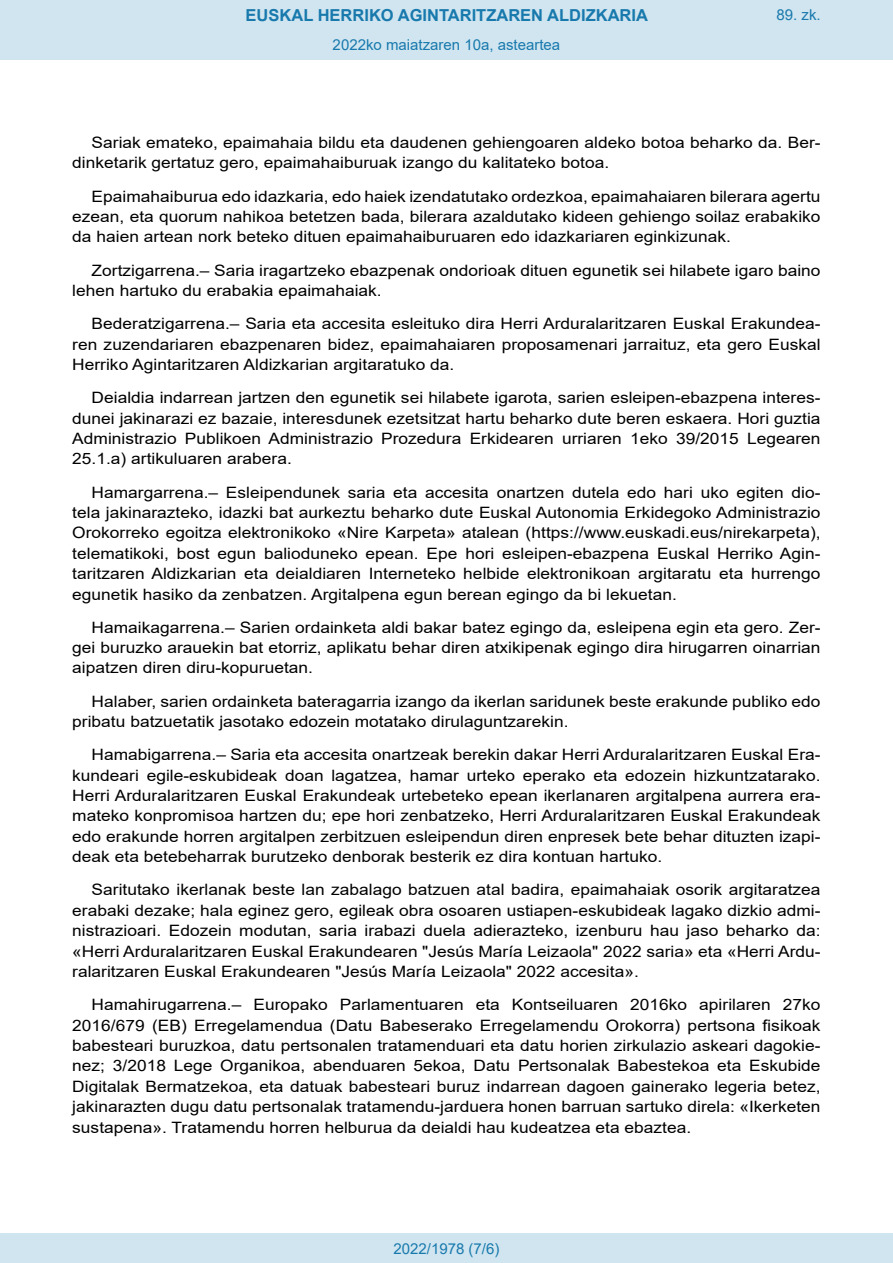
<style>
.page{position:relative;width:893px;height:1263px;background:#fff}
.page>*{position:absolute;margin:0;border:0;box-sizing:border-box;transform-origin:0 0}
.t1{font:700 16.5px "Arial";color:#1879ad}
.BOPVDetalle{font:15.6px/20.4px "Arial";color:#000;text-align:justify;scale:1.11 1}
.Paginacion_Centro{font:15px "Arial";color:#1879ad}
</style>
<div class="page">
<div style="left:0;top:0;width:893px;height:60px;background:#d0e5f0"></div>
<div style="left:0;top:1233px;width:893px;height:30px;background:#d0e5f0"></div>
<p class="t1" style="left:246px;top:3px;width:404px">EUSKAL HERRIKO AGINTARITZAREN ALDIZKARIA</p>
<p class="Paginacion_Centro" style="left:333px;top:35px;width:229px">2022ko maiatzaren 10a, asteartea</p>
<p class="Paginacion_Centro" style="left:776px;top:5px;width:46px">89. zk.</p>
<p class="BOPVDetalle" style="left:72px;top:132px;width:676px;text-indent:19px">Sariak emateko, epaimahaia bildu eta daudenen gehiengoaren aldeko botoa beharko da. Ber&shy;dinketarik gertatuz gero, epaimahaiburuak izango du kalitateko botoa.</p>
<p class="BOPVDetalle" style="left:72px;top:186px;width:676px;text-indent:19px">Epaimahaiburua edo idazkaria, edo haiek izendatutako ordezkoa, epaimahaiaren bilerara agertu ezean, eta quorum nahikoa betetzen bada, bilerara azaldutako kideen gehiengo soilaz erabakiko da haien artean nork beteko dituen epaimahaiburuaren edo idazkariaren eginkizunak.</p>
<p class="BOPVDetalle" style="left:72px;top:260px;width:676px;text-indent:19px">Zortzigarrena.– Saria iragartzeko ebazpenak ondorioak dituen egunetik sei hilabete igaro baino lehen hartuko du erabakia epaimahaiak.</p>
<p class="BOPVDetalle" style="left:72px;top:313px;width:676px;text-indent:19px">Bederatzigarrena.– Saria eta accesita esleituko dira Herri Arduralaritzaren Euskal Erakundea&shy;ren zuzendariaren ebazpenaren bidez, epaimahaiaren proposamenari jarraituz, eta gero Euskal Herriko Agintaritzaren Aldizkarian argitaratuko da.</p>
<p class="BOPVDetalle" style="left:72px;top:387px;width:676px;text-indent:19px">Deialdia indarrean jartzen den egunetik sei hilabete igarota, sarien esleipen-ebazpena interes&shy;dunei jakinarazi ez bazaie, interesdunek ezetsitzat hartu beharko dute beren eskaera. Hori guztia Administrazio Publikoen Administrazio Prozedura Erkidearen urriaren 1eko 39/2015 Legearen 25.1.a) artikuluaren arabera.</p>
<p class="BOPVDetalle" style="left:72px;top:482px;width:676px;text-indent:19px">Hamargarrena.– Esleipendunek saria eta accesita onartzen dutela edo hari uko egiten dio&shy;tela jakinarazteko, idazki bat aurkeztu beharko dute Euskal Autonomia Erkidegoko Administrazio Orokorreko egoitza elektronikoko «Nire Karpeta» atalean (https://www.euskadi.eus/nirekarpeta), telematikoki, bost egun balioduneko epean. Epe hori esleipen-ebazpena Euskal Herriko Agin&shy;taritzaren Aldizkarian eta deialdiaren Interneteko helbide elektronikoan argitaratu eta hurrengo egunetik hasiko da zenbatzen. Argitalpena egun berean egingo da bi lekuetan.</p>
<p class="BOPVDetalle" style="left:72px;top:617px;width:676px;text-indent:19px">Hamaikagarrena.– Sarien ordainketa aldi bakar batez egingo da, esleipena egin eta gero. Zer&shy;gei buruzko arauekin bat etorriz, aplikatu behar diren atxikipenak egingo dira hirugarren oinarrian aipatzen diren diru-kopuruetan.</p>
<p class="BOPVDetalle" style="left:72px;top:691px;width:676px;text-indent:19px">Halaber, sarien ordainketa bateragarria izango da ikerlan saridunek beste erakunde publiko edo pribatu batzuetatik jasotako edozein motatako dirulaguntzarekin.</p>
<p class="BOPVDetalle" style="left:72px;top:744px;width:676px;text-indent:19px">Hamabigarrena.– Saria eta accesita onartzeak berekin dakar Herri Arduralaritzaren Euskal Era&shy;kundeari egile-eskubideak doan lagatzea, hamar urteko eperako eta edozein hizkuntzatarako.<br>Herri Arduralaritzaren Euskal Erakundeak urtebeteko epean ikerlanaren argitalpena aurrera era&shy;mateko konpromisoa hartzen du; epe hori zenbatzeko, Herri Arduralaritzaren Euskal Erakundeak edo erakunde horren argitalpen zerbitzuen esleipendun diren enpresek bete behar dituzten izapi&shy;deak eta betebeharrak burutzeko denborak besterik ez dira kontuan hartuko.</p>
<p class="BOPVDetalle" style="left:72px;top:880px;width:676px;text-indent:19px">Saritutako ikerlanak beste lan zabalago batzuen atal badira, epaimahaiak osorik argitaratzea erabaki dezake; hala eginez gero, egileak obra osoaren ustiapen-eskubideak lagako dizkio admi&shy;nistrazioari. Edozein modutan, saria irabazi duela adierazteko, izenburu hau jaso beharko da: «Herri Arduralaritzaren Euskal Erakundearen "Jesús María Leizaola" 2022 saria» eta «Herri Ardu&shy;ralaritzaren Euskal Erakundearen "Jesús María Leizaola" 2022 accesita».</p>
<p class="BOPVDetalle" style="left:72px;top:994px;width:676px;text-indent:19px">Hamahirugarrena.– Europako Parlamentuaren eta Kontseiluaren 2016ko apirilaren 27ko 2016/679 (EB) Erregelamendua (Datu Babeserako Erregelamendu Orokorra) pertsona fisikoak babesteari buruzkoa, datu pertsonalen tratamenduari eta datu horien zirkulazio askeari dagokie&shy;nez; 3/2018 Lege Organikoa, abenduaren 5ekoa, Datu Pertsonalak Babestekoa eta Eskubide Digitalak Bermatzekoa, eta datuak babesteari buruz indarrean dagoen gainerako legeria betez, jakinarazten dugu datu pertsonalak tratamendu-jarduera honen barruan sartuko direla: «Ikerketen sustapena». Tratamendu horren helburua da deialdi hau kudeatzea eta ebaztea.</p>
<p class="Paginacion_Centro" style="left:393px;top:1238px;width:107px">2022/1978 (7/6)</p>
</div>
